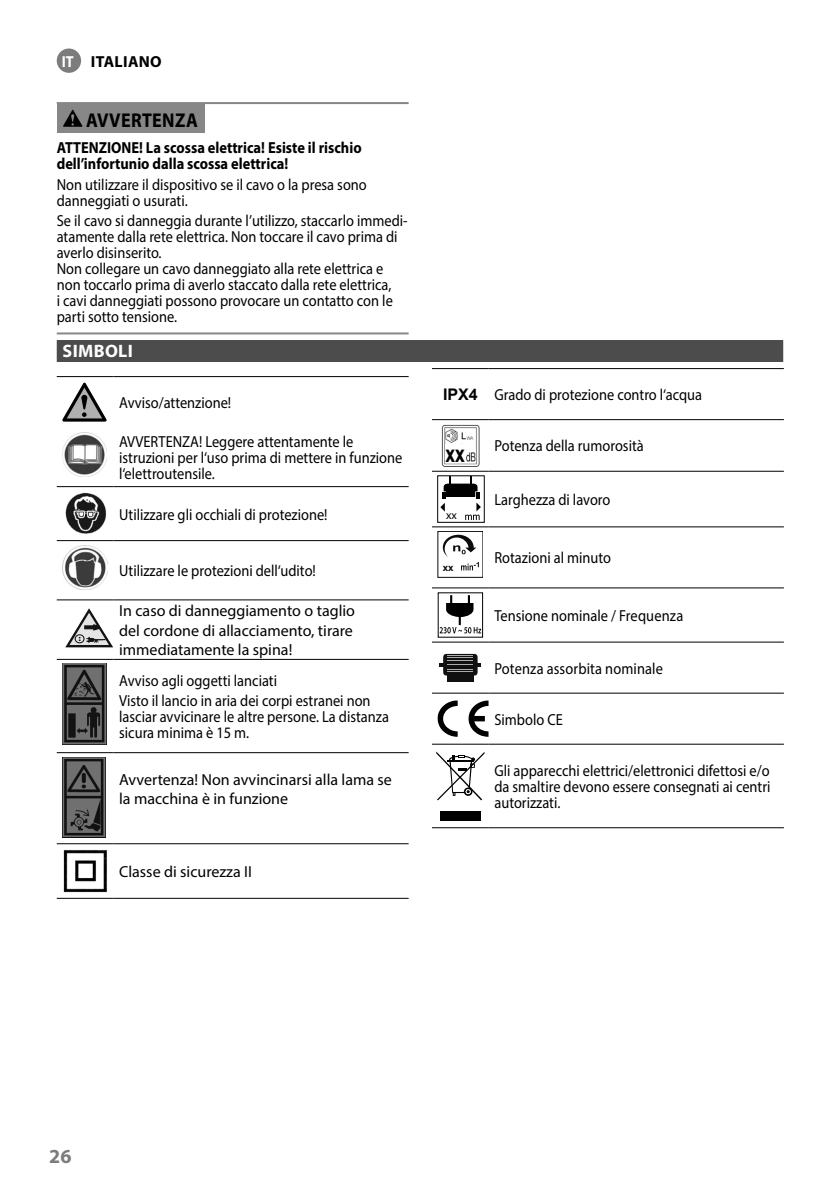
<style>
.page{position:relative;width:840px;height:1191px;background:#fff}
.page>*{position:absolute;margin:0;border:0;box-sizing:border-box;transform-origin:0 0}
.t1{font:700 20px "Myriad Pro";letter-spacing:.02em;color:#000;scale:.9 1}
.t2{font:700 20px "Myriad Pro";color:#7c7c7c}
.t3{font:700 18px "Myriad Pro";letter-spacing:.02em;color:#fff}
.t4{font:16px/16px "Myriad Pro";color:#000;scale:.9 1}
.t5{font:16px/19.2px "Myriad Pro";color:#000}
.t6{font:700 16px/16px "Myriad Pro";color:#000;scale:.9 1}
.t7{font:700 16px "Myriad Pro";letter-spacing:.02em;color:#000}
.t8{font:11.6px "Myriad Pro";color:#000}
.t9{font:700 9.6px "Arial";color:#0b0b0b}
.s1{color:#fff}
.s2{font-family:"Arial";font-weight:700}
.s3{font-family:"Arial Narrow";font-weight:700;font-size:24px}
</style>
<div class="page">
<div style="left:57px;top:49px;width:24px;height:24px;background:#7c7c7c;border-radius:50%"></div>
<hr style="left:57px;top:332px;width:351px;height:2px;background:#878787">
<hr style="left:57px;top:102px;width:351px;height:2px;background:#878787">
<div style="left:57px;top:104px;width:147px;height:28px;background:#878787"></div>
<svg style="left:63px;top:110px;width:19px;height:17px"></svg>
<div style="left:57px;top:340px;width:725px;height:22px;background:#4c4c4c"></div>
<hr style="left:57px;top:486px;width:56px;height:1px;background:#000">
<hr style="left:113px;top:486px;width:295px;height:1px;background:#000">
<hr style="left:57px;top:540px;width:56px;height:1px;background:#000">
<hr style="left:113px;top:540px;width:295px;height:1px;background:#000">
<hr style="left:57px;top:599px;width:56px;height:1px;background:#000">
<hr style="left:113px;top:599px;width:295px;height:1px;background:#000">
<hr style="left:57px;top:659px;width:56px;height:1px;background:#000">
<hr style="left:113px;top:659px;width:295px;height:1px;background:#000">
<hr style="left:57px;top:752px;width:56px;height:1px;background:#000">
<hr style="left:113px;top:752px;width:295px;height:1px;background:#000">
<hr style="left:57px;top:376px;width:56px;height:1px;background:#000">
<hr style="left:113px;top:376px;width:295px;height:1px;background:#000">
<hr style="left:57px;top:843px;width:56px;height:1px;background:#000">
<hr style="left:113px;top:843px;width:295px;height:1px;background:#000">
<hr style="left:57px;top:898px;width:56px;height:1px;background:#000">
<hr style="left:113px;top:898px;width:295px;height:1px;background:#000">
<svg style="left:62px;top:383px;width:44px;height:38px"></svg>
<img style="left:62px;top:432px;width:45px;height:45px">
<img style="left:65px;top:492px;width:42px;height:42px">
<img style="left:62px;top:545px;width:45px;height:45px">
<svg style="left:65px;top:608px;width:48px;height:40px"></svg>
<img style="left:62px;top:664px;width:45px;height:81px">
<img style="left:62px;top:757px;width:43px;height:80px">
<img style="left:63px;top:850px;width:44px;height:43px">
<hr style="left:432px;top:471px;width:56px;height:1px;background:#000">
<hr style="left:488px;top:471px;width:295px;height:1px;background:#000">
<hr style="left:432px;top:368px;width:56px;height:1px;background:#000">
<hr style="left:488px;top:368px;width:295px;height:1px;background:#000">
<hr style="left:432px;top:419px;width:56px;height:1px;background:#000">
<hr style="left:488px;top:419px;width:295px;height:1px;background:#000">
<hr style="left:432px;top:526px;width:56px;height:1px;background:#000">
<hr style="left:488px;top:526px;width:295px;height:1px;background:#000">
<hr style="left:432px;top:587px;width:56px;height:1px;background:#000">
<hr style="left:488px;top:587px;width:295px;height:1px;background:#000">
<hr style="left:432px;top:642px;width:56px;height:1px;background:#000">
<hr style="left:488px;top:642px;width:295px;height:1px;background:#000">
<hr style="left:432px;top:693px;width:56px;height:1px;background:#000">
<hr style="left:488px;top:693px;width:295px;height:1px;background:#000">
<hr style="left:432px;top:744px;width:56px;height:1px;background:#000">
<hr style="left:488px;top:744px;width:295px;height:1px;background:#000">
<hr style="left:432px;top:827px;width:56px;height:1px;background:#000">
<hr style="left:488px;top:827px;width:295px;height:1px;background:#000">
<img style="left:441px;top:424px;width:39px;height:43px">
<div style="left:445px;top:444px;width:20px;height:18px;background:#fff"></div>
<div style="left:437px;top:476px;width:47px;height:46px;border:1px solid #000"></div>
<svg style="left:440px;top:476px;width:40px;height:44px"></svg>
<svg style="left:442px;top:535px;width:36px;height:35px"></svg>
<div style="left:437px;top:531px;width:45px;height:47px;border:1px solid #0b0b0b"></div>
<svg style="left:439px;top:595px;width:42px;height:38px"></svg>
<hr style="left:439px;top:663px;width:41px;height:4px;background:#101010">
<div style="left:443px;top:654px;width:34px;height:21px;background:#101010;border-radius:4px"></div>
<div style="left:447px;top:673px;width:26px;height:8px;background:#101010"></div>
<svg style="left:447px;top:655px;width:26px;height:17px"></svg>
<svg style="left:468px;top:700px;width:20px;height:37px"></svg>
<svg style="left:437px;top:700px;width:20px;height:37px"></svg>
<div style="left:440px;top:810px;width:40px;height:10px;background:#000"></div>
<svg style="left:436px;top:751px;width:48px;height:49px"></svg>
<p class="t7" style="left:62px;top:51px;width:101px"><span class="s1">IT</span> ITALIANO</p>
<p class="t1" style="left:86px;top:107px;width:125px">AVVERTENZA</p>
<p class="t6" style="left:57px;top:139px;width:340px">ATTENZIONE! La scossa elettrica! Esiste il rischio dell’infortunio dalla scossa elettrica!</p>
<p class="t4" style="left:57px;top:176px;width:346px">Non utilizzare il dispositivo se il cavo o la presa sono danneggiati o usurati.</p>
<p class="t4" style="left:57px;top:212px;width:391px">Se il cavo si danneggia durante l’utilizzo, staccarlo immedi&shy;atamente dalla rete elettrica. Non toccare il cavo prima di averlo disinserito.<br>Non collegare un cavo danneggiato alla rete elettrica e non toccarlo prima di averlo staccato dalla rete elettrica,<br>i cavi danneggiati possono provocare un contatto con le parti sotto tensione.</p>
<p class="t3" style="left:63px;top:339px;width:72px">SIMBOLI</p>
<p class="t4" style="left:119px;top:394px;width:126px">Avviso/attenzione!</p>
<p class="t4" style="left:119px;top:433px;width:316px">AVVERTENZA! Leggere attentamente le istruzioni per l‘uso prima di mettere in funzione l‘elettroutensile.</p>
<p class="t4" style="left:119px;top:506px;width:233px">Utilizzare gli occhiali di protezione!</p>
<p class="t4" style="left:119px;top:562px;width:220px">Utilizzare le protezioni dell‘udito!</p>
<p class="t5" style="left:119px;top:601px;width:237px">In caso di danneggiamento o taglio del cordone di allacciamento, tirare immediatamente la spina!</p>
<p class="t4" style="left:119px;top:670px;width:281px;line-height:20.6px">Avviso agli oggetti lanciati<br>Visto il lancio in aria dei corpi estranei non</p>
<p class="t4" style="left:119px;top:708px;width:301px">lasciar avvicinare le altre persone. La distanza sicura minima è 15 m.</p>
<p class="t5" style="left:119px;top:769px;width:274px">Avvertenza! Non avvincinarsi alla lama se la macchina è in funzione</p>
<p class="t5" style="left:119px;top:861px;width:134px">Classe di sicurezza II</p>
<p class="t4" style="left:443px;top:386px;width:289px"><span class="s2">IPX4</span> Grado di protezione contro l‘acqua</p>
<p class="t4" style="left:445px;top:438px;width:222px"><span class="s3">xx</span> Potenza della rumorosità</p>
<p class="t8" style="left:446px;top:508px;width:12px">xx</p>
<p class="t9" style="left:442px;top:560px;width:12px">xx</p>
<p class="t4" style="left:494px;top:491px;width:130px">Larghezza di lavoro</p>
<p class="t4" style="left:494px;top:550px;width:131px">Rotazioni al minuto</p>
<p class="t4" style="left:494px;top:607px;width:211px">Tensione nominale / Frequenza</p>
<p class="t4" style="left:494px;top:660px;width:189px">Potenza assorbita nominale</p>
<p class="t4" style="left:494px;top:711px;width:77px">Simbolo CE</p>
<p class="t4" style="left:494px;top:762px;width:308px;text-align:justify">Gli apparecchi elettrici/elettronici difettosi e/o da smaltire devono essere consegnati ai centri autorizzati.</p>
<p class="t2" style="left:49px;top:1142px;width:24px">26</p>
</div>
